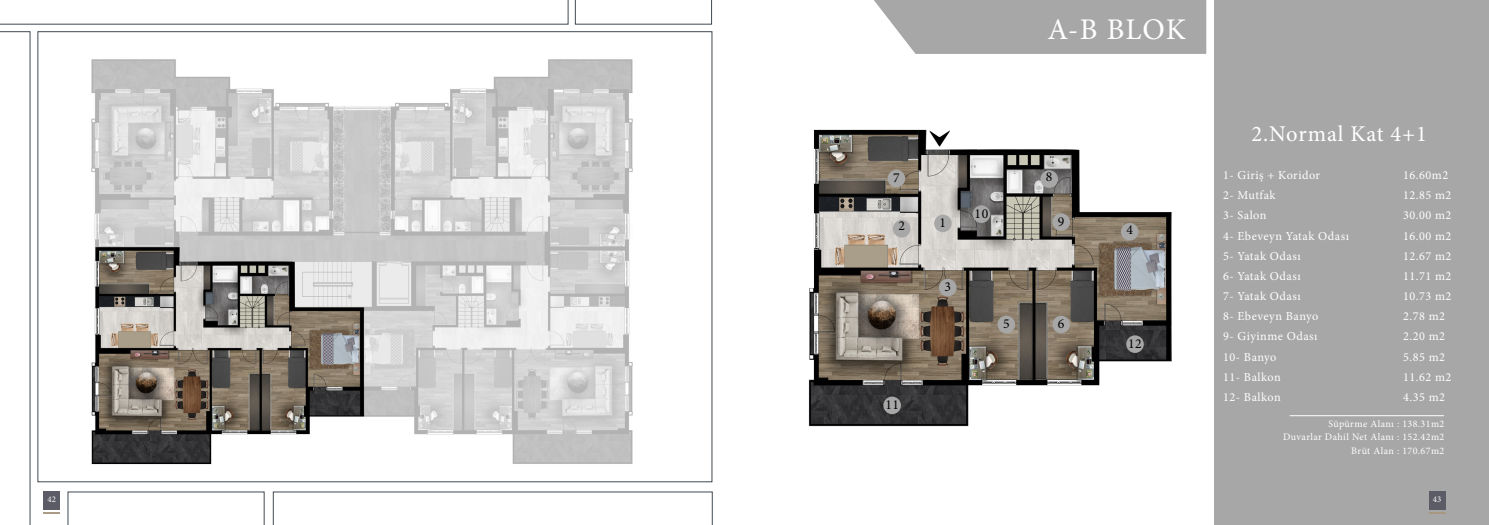
<style>
.page{position:relative;width:1489px;height:525px;background:#fff}
.page>*{position:absolute;margin:0;border:0;box-sizing:border-box;transform-origin:0 0}
.t1{font:30px "Minion Pro";color:#fff}
.t2{font:22.5px "Minion Pro";letter-spacing:.03em;color:#fff}
.t3{font:13.62px "Minion Pro";color:#000001}
.t4{font:12.25px "Minion Pro";letter-spacing:.04em;color:#fff}
.t5{font:10px "Minion Pro";letter-spacing:.04em;color:#fff}
.t6{font:8.75px "Minion Pro";color:#fff}
</style>
<div class="page">
<div style="left:1214px;top:0;width:274px;height:524px;background:#a7a7a7"></div>
<div style="left:874px;top:0;width:332px;height:54px;background:#a7a7a7"></div>
<img style="left:37px;top:31px;width:654px;height:463px">
<div style="left:43px;top:491px;width:17px;height:18px;background:#5b5c66"></div>
<svg style="left:43px;top:512px;width:17px;height:1px"></svg>
<img style="left:808px;top:129px;width:364px;height:298px">
<div style="left:1052px;top:315px;width:17px;height:18px;background:#a7a7a7;border-radius:50%"></div>
<div style="left:997px;top:315px;width:18px;height:18px;background:#a7a7a7;border-radius:50%"></div>
<div style="left:1120px;top:223px;width:18px;height:17px;background:#a7a7a7;border-radius:50%"></div>
<div style="left:1040px;top:170px;width:17px;height:18px;background:#a7a7a7;border-radius:50%"></div>
<div style="left:887px;top:170px;width:18px;height:17px;background:#a7a7a7;border-radius:50%"></div>
<div style="left:1052px;top:213px;width:17px;height:18px;background:#a7a7a7;border-radius:50%"></div>
<div style="left:892px;top:220px;width:18px;height:17px;background:#a7a7a7;border-radius:50%"></div>
<div style="left:934px;top:214px;width:17px;height:18px;background:#a7a7a7;border-radius:50%"></div>
<div style="left:938px;top:279px;width:18px;height:17px;background:#a7a7a7;border-radius:50%"></div>
<img style="left:929px;top:129px;width:20px;height:20px">
<div style="left:883px;top:396px;width:17px;height:18px;background:#a7a7a7;border-radius:50%"></div>
<div style="left:972px;top:205px;width:18px;height:18px;background:#a7a7a7;border-radius:50%"></div>
<div style="left:1126px;top:335px;width:17px;height:18px;background:#a7a7a7;border-radius:50%"></div>
<div style="left:1428px;top:491px;width:17px;height:18px;background:#5b5c66"></div>
<svg style="left:1429px;top:512px;width:16px;height:1px"></svg>
<svg style="left:575px;top:0;width:136px;height:24px"></svg>
<svg style="left:0;top:0;width:568px;height:24px"></svg>
<svg style="left:68px;top:491px;width:196px;height:33px"></svg>
<svg style="left:273px;top:491px;width:439px;height:33px"></svg>
<svg style="left:0;top:31px;width:30px;height:493px"></svg>
<hr style="left:1289px;top:415px;width:154px;height:1px;background:#fff">
<p class="t6" style="left:47px;top:493px;width:10px">42</p>
<p class="t1" style="left:1047px;top:9px;width:140px">A-B BLOK</p>
<p class="t3" style="left:893px;top:168px;width:8px">7</p>
<p class="t3" style="left:1045px;top:168px;width:8px">8</p>
<p class="t3" style="left:898px;top:216px;width:8px">2</p>
<p class="t3" style="left:939px;top:213px;width:8px">1</p>
<p class="t3" style="left:944px;top:277px;width:8px">3</p>
<p class="t3" style="left:974px;top:204px;width:15px">10</p>
<p class="t3" style="left:1057px;top:213px;width:8px">9</p>
<p class="t3" style="left:1002px;top:314px;width:8px">5</p>
<p class="t3" style="left:1057px;top:314px;width:8px">6</p>
<p class="t3" style="left:885px;top:395px;width:15px">11</p>
<p class="t3" style="left:1126px;top:220px;width:8px">4</p>
<p class="t3" style="left:1128px;top:334px;width:15px">12</p>
<p class="t2" style="left:1251px;top:119px;width:177px">2.Normal Kat 4+1</p>
<p class="t4" style="left:1222px;top:167px;width:98px">1- Giriş + Koridor</p>
<p class="t4" style="left:1402px;top:167px;width:46px">16.60m2</p>
<p class="t4" style="left:1222px;top:187px;width:54px">2- Mutfak</p>
<p class="t4" style="left:1402px;top:187px;width:50px">12.85 m2</p>
<p class="t4" style="left:1222px;top:207px;width:45px">3- Salon</p>
<p class="t4" style="left:1402px;top:207px;width:50px">30.00 m2</p>
<p class="t4" style="left:1222px;top:227px;width:127px">4- Ebeveyn Yatak Odası</p>
<p class="t4" style="left:1402px;top:227px;width:50px">16.00 m2</p>
<p class="t4" style="left:1222px;top:247px;width:79px">5- Yatak Odası</p>
<p class="t4" style="left:1402px;top:247px;width:50px">12.67 m2</p>
<p class="t4" style="left:1222px;top:268px;width:79px">6- Yatak Odası</p>
<p class="t4" style="left:1402px;top:268px;width:50px">11.71 m2</p>
<p class="t4" style="left:1222px;top:288px;width:79px">7- Yatak Odası</p>
<p class="t4" style="left:1402px;top:288px;width:50px">10.73 m2</p>
<p class="t4" style="left:1222px;top:308px;width:97px">8- Ebeveyn Banyo</p>
<p class="t4" style="left:1402px;top:308px;width:43px">2.78 m2</p>
<p class="t4" style="left:1222px;top:328px;width:96px">9- Giyinme Odası</p>
<p class="t4" style="left:1402px;top:328px;width:43px">2.20 m2</p>
<p class="t4" style="left:1222px;top:348px;width:55px">10- Banyo</p>
<p class="t4" style="left:1402px;top:348px;width:43px">5.85 m2</p>
<p class="t4" style="left:1222px;top:368px;width:59px">11- Balkon</p>
<p class="t4" style="left:1402px;top:368px;width:50px">11.62 m2</p>
<p class="t4" style="left:1222px;top:388px;width:59px">12- Balkon</p>
<p class="t4" style="left:1402px;top:388px;width:43px">4.35 m2</p>
<p class="t5" style="left:1328px;top:416px;width:117px">Süpürme Alanı : 138.31m2</p>
<p class="t5" style="left:1282px;top:430px;width:163px">Duvarlar Dahil Net Alanı : 152.42m2</p>
<p class="t5" style="left:1351px;top:444px;width:95px">Brüt Alan : 170.67m2</p>
<p class="t6" style="left:1432px;top:493px;width:10px">43</p>
</div>
